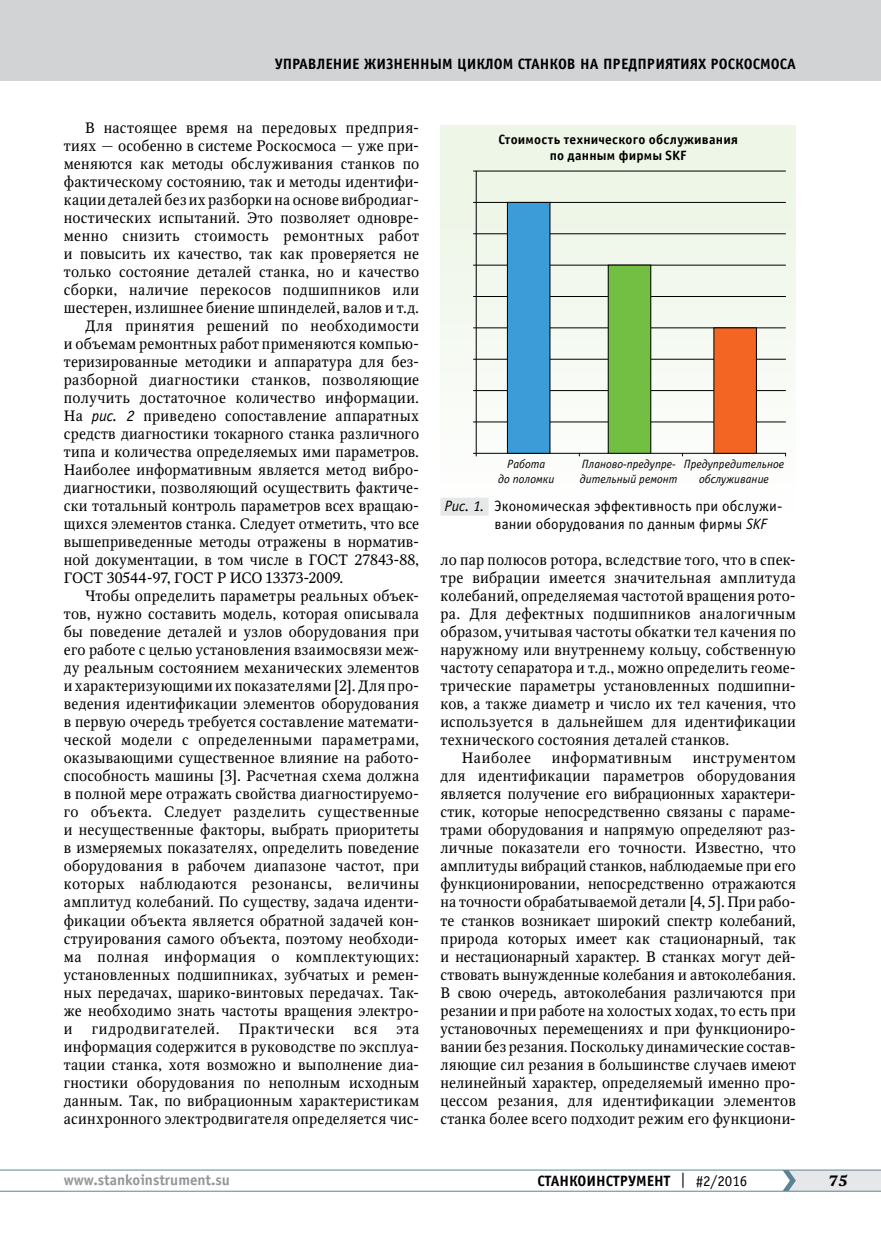
<style>
.page{position:relative;width:881px;height:1234px;background:#fff}
.page>*{position:absolute;margin:0;border:0;box-sizing:border-box;transform-origin:0 0}
.t1{font:15px/18px "Octava";letter-spacing:.02em;color:#000;text-align:justify}
.t2{font:15px "Octava";letter-spacing:.04em;color:#000}
.t3{font:700 15px "Officina Sans C";color:#000}
.t4{font:15px/18px "Officina Sans C";letter-spacing:.005em;color:#000}
.t5{font:700 15px "Officina Sans C";color:#939598}
.t6{font:15px "Octava";letter-spacing:.05em;color:#000}
.t7{font:15px "Octava";letter-spacing:.055em;color:#000}
.t8{font:700 15px "Octava";color:#000}
.t9{font:700 13.5px/15.8px "Officina Sans C";letter-spacing:.015em;color:#000;text-align:center}
.t10{font:italic 12px/14.2px "Officina Sans C";color:#000;text-align:center}
.s1{font-family:"Officina Sans C";font-style:italic;font-size:15.75px}
.s2{font-style:italic}
.s3{font-weight:400}
</style>
<div class="page">
<hr style="left:0;top:1190px;width:880px;height:1px;background:#5b8395">
<hr style="left:0;top:1169px;width:880px;height:1px;background:#5b8395">
<svg style="left:782px;top:1169px;width:98px;height:21px;background:#d9dee1"></svg>
<div style="left:0;top:0;width:880px;height:81px;background:#d1d3d4"></div>
<div style="left:440px;top:125px;width:355px;height:386px;background:linear-gradient(to bottom,#eaf4e3,#fafaf9)"></div>
<div style="left:440px;top:497px;width:48px;height:18px;background:#e6e7e8"></div>
<hr style="left:473px;top:233px;width:312px;height:1px;background:#000">
<hr style="left:473px;top:202px;width:312px;height:1px;background:#000">
<hr style="left:473px;top:171px;width:312px;height:1px;background:#000">
<hr style="left:473px;top:265px;width:312px;height:1px;background:#000">
<hr style="left:473px;top:296px;width:312px;height:1px;background:#000">
<hr style="left:473px;top:327px;width:312px;height:1px;background:#000">
<hr style="left:473px;top:359px;width:312px;height:1px;background:#000">
<hr style="left:473px;top:390px;width:312px;height:1px;background:#000">
<hr style="left:473px;top:421px;width:312px;height:1px;background:#000">
<hr style="left:473px;top:453px;width:312px;height:1px;background:#000">
<hr style="left:476px;top:171px;width:1px;height:285px;background:#000">
<div style="left:507px;top:202px;width:42px;height:251px;background:#3c9cd7"></div>
<div style="left:507px;top:202px;width:43px;height:251px;border:1px solid #000"></div>
<div style="left:608px;top:265px;width:42px;height:188px;background:#72bf44"></div>
<div style="left:607px;top:265px;width:43px;height:188px;border:1px solid #000"></div>
<div style="left:713px;top:328px;width:43px;height:125px;background:#f26522"></div>
<p class="t3" style="left:274px;top:56px;width:522px">УПРАВЛЕНИЕ ЖИЗНЕННЫМ ЦИКЛОМ СТАНКОВ НА ПРЕДПРИЯТИЯХ РОСКОСМОСА</p>
<p class="t1" style="left:85px;top:119px;width:333px">В настоящее время на передовых предприя-</p>
<p class="t1" style="left:64px;top:137px;width:357px">тиях — особенно в системе Роскосмоса — уже при-</p>
<p class="t1" style="left:64px;top:155px;width:357px">меняются как методы обслуживания станков по</p>
<p class="t1" style="left:64px;top:173px;width:357px">фактическому состоянию, так и методы идентифи-</p>
<p class="t1" style="left:64px;top:191px;width:354px">кации деталей без их разборки на основе вибродиаг-</p>
<p class="t1" style="left:64px;top:209px;width:357px">ностических испытаний. Это позволяет одновре-</p>
<p class="t2" style="left:64px;top:226px;width:357px">менно снизить стоимость ремонтных работ</p>
<p class="t1" style="left:64px;top:245px;width:356px">и повысить их качество, так как проверяется не</p>
<p class="t1" style="left:64px;top:263px;width:356px">только состояние деталей станка, но и качество</p>
<p class="t1" style="left:64px;top:281px;width:356px">сборки, наличие перекосов подшипников или</p>
<p class="t1" style="left:64px;top:299px;width:356px">шестерен, излишнее биение шпинделей, валов и т.д.</p>
<p class="t1" style="left:85px;top:317px;width:335px">Для принятия решений по необходимости</p>
<p class="t1" style="left:64px;top:335px;width:357px">и объемам ремонтных работ применяются компью-</p>
<p class="t1" style="left:64px;top:353px;width:357px">теризированные методики и аппаратура для без-</p>
<p class="t1" style="left:64px;top:371px;width:357px">разборной диагностики станков, позволяющие</p>
<p class="t1" style="left:64px;top:389px;width:356px">получить достаточное количество информации.</p>
<p class="t1" style="left:64px;top:407px;width:356px">На <span class="s1">рис. 2</span> приведено сопоставление аппаратных</p>
<p class="t1" style="left:64px;top:425px;width:356px">средств диагностики токарного станка различного</p>
<p class="t1" style="left:64px;top:443px;width:356px">типа и количества определяемых ими параметров.</p>
<p class="t1" style="left:64px;top:461px;width:357px">Наиболее информативным является метод вибро-</p>
<p class="t1" style="left:64px;top:479px;width:357px">диагностики, позволяющий осуществить фактиче-</p>
<p class="t1" style="left:64px;top:497px;width:357px">ски тотальный контроль параметров всех вращаю-</p>
<p class="t1" style="left:64px;top:515px;width:357px">щихся элементов станка. Следует отметить, что все</p>
<p class="t1" style="left:64px;top:533px;width:357px">вышеприведенные методы отражены в норматив-</p>
<p class="t1" style="left:64px;top:551px;width:356px">ной документации, в том числе в ГОСТ 27843-88,</p>
<p class="t1" style="left:64px;top:569px;width:281px">ГОСТ 30544-97, ГОСТ Р ИСО 13373-2009.</p>
<p class="t1" style="left:85px;top:587px;width:335px">Чтобы определить параметры реальных объек-</p>
<p class="t1" style="left:64px;top:605px;width:356px">тов, нужно составить модель, которая описывала</p>
<p class="t1" style="left:64px;top:623px;width:357px">бы поведение деталей и узлов оборудования при</p>
<p class="t1" style="left:64px;top:641px;width:357px">его работе с целью установления взаимосвязи меж-</p>
<p class="t1" style="left:64px;top:659px;width:356px">ду реальным состоянием механических элементов</p>
<p class="t1" style="left:64px;top:677px;width:357px">и характеризующими их показателями [2]. Для про-</p>
<p class="t1" style="left:64px;top:695px;width:357px">ведения идентификации элементов оборудования</p>
<p class="t1" style="left:64px;top:713px;width:357px">в первую очередь требуется составление математи-</p>
<p class="t1" style="left:64px;top:731px;width:357px">ческой модели с определенными параметрами,</p>
<p class="t1" style="left:64px;top:749px;width:357px">оказывающими существенное влияние на работо-</p>
<p class="t1" style="left:64px;top:767px;width:357px">способность машины [3]. Расчетная схема должна</p>
<p class="t1" style="left:64px;top:785px;width:357px">в полной мере отражать свойства диагностируемо-</p>
<p class="t2" style="left:64px;top:802px;width:357px">го объекта. Следует разделить существенные</p>
<p class="t1" style="left:64px;top:821px;width:357px">и несущественные факторы, выбрать приоритеты</p>
<p class="t1" style="left:64px;top:839px;width:356px">в измеряемых показателях, определить поведение</p>
<p class="t1" style="left:64px;top:857px;width:357px">оборудования в рабочем диапазоне частот, при</p>
<p class="t2" style="left:64px;top:874px;width:357px">которых наблюдаются резонансы, величины</p>
<p class="t1" style="left:64px;top:893px;width:357px">амплитуд колебаний. По существу, задача иденти-</p>
<p class="t1" style="left:64px;top:911px;width:357px">фикации объекта является обратной задачей кон-</p>
<p class="t1" style="left:64px;top:929px;width:357px">струирования самого объекта, поэтому необходи-</p>
<p class="t1" style="left:64px;top:947px;width:357px">ма полная информация о комплектующих:</p>
<p class="t1" style="left:64px;top:965px;width:357px">установленных подшипниках, зубчатых и ремен-</p>
<p class="t1" style="left:64px;top:983px;width:357px">ных передачах, шарико-винтовых передачах. Так-</p>
<p class="t1" style="left:64px;top:1001px;width:357px">же необходимо знать частоты вращения электро-</p>
<p class="t1" style="left:64px;top:1019px;width:10px">и</p>
<p class="t6" style="left:92px;top:1018px;width:129px">гидродвигателей.</p>
<p class="t7" style="left:239px;top:1018px;width:97px">Практически</p>
<p class="t1" style="left:353px;top:1019px;width:25px">вся</p>
<p class="t1" style="left:64px;top:1019px;width:357px;text-indent:332px">эта информация содержится в руководстве по эксплуа&shy;тации станка, хотя возможно и выполнение диа&shy;гностики оборудования по неполным исходным данным. Так, по вибрационным характеристикам асинхронного электродвигателя определяется чис-</p>
<p class="t9" style="left:498px;top:132px;width:241px">Стоимость технического обслуживания по данным фирмы SKF</p>
<p class="t10" style="left:498px;top:457px;width:58px">Работа<br>до поломки</p>
<p class="t10" style="left:579px;top:457px;width:99px;text-align:left">Планово-предупре&shy;дительный ремонт</p>
<p class="t10" style="left:683px;top:457px;width:102px">Предупредительное обслуживание</p>
<p class="t4" style="left:494px;top:497px;width:289px;text-indent:-50px"><span class="s2">Рис. 1.</span> Экономическая эффективность при обслужи&shy;вании оборудования по данным фирмы <span class="s2">SKF</span></p>
<p class="t1" style="left:440px;top:551px;width:357px">ло пар полюсов ротора, вследствие того, что в спек-</p>
<p class="t1" style="left:440px;top:569px;width:357px">тре вибрации имеется значительная амплитуда</p>
<p class="t1" style="left:440px;top:587px;width:357px">колебаний, определяемая частотой вращения рото-</p>
<p class="t1" style="left:440px;top:605px;width:357px">ра. Для дефектных подшипников аналогичным</p>
<p class="t1" style="left:440px;top:623px;width:357px">образом, учитывая частоты обкатки тел качения по</p>
<p class="t1" style="left:440px;top:641px;width:357px">наружному или внутреннему кольцу, собственную</p>
<p class="t1" style="left:440px;top:659px;width:357px">частоту сепаратора и т.д., можно определить геоме-</p>
<p class="t1" style="left:440px;top:677px;width:357px">трические параметры установленных подшипни-</p>
<p class="t1" style="left:440px;top:695px;width:357px">ков, а также диаметр и число их тел качения, что</p>
<p class="t1" style="left:440px;top:713px;width:357px">используется в дальнейшем для идентификации</p>
<p class="t1" style="left:440px;top:731px;width:290px">технического состояния деталей станков.</p>
<p class="t1" style="left:461px;top:749px;width:71px">Наиболее</p>
<p class="t1" style="left:551px;top:749px;width:121px">информативным</p>
<p class="t1" style="left:440px;top:749px;width:357px;text-indent:252px">инструментом для идентификации параметров оборудования является получение его вибрационных характери&shy;стик, которые непосредственно связаны с параме&shy;трами оборудования и напрямую определяют раз&shy;личные показатели его точности. Известно, что амплитуды вибраций станков, наблюдаемые при его функционировании, непосредственно отражаются на точности обрабатываемой детали [4, 5]. При рабо&shy;те станков возникает широкий спектр колебаний, природа которых имеет как стационарный, так и нестационарный характер. В станках могут дей&shy;ствовать вынужденные колебания и автоколебания.<br>В свою очередь, автоколебания различаются при резании и при работе на холостых ходах, то есть при установочных перемещениях и при функциониро&shy;вании без резания. Поскольку динамические состав&shy;ляющие сил резания в большинстве случаев имеют нелинейный характер, определяемый именно про&shy;цессом резания, для идентификации элементов станка более всего подходит режим его функциони-</p>
<p class="t5" style="left:64px;top:1171px;width:168px">www.stankoinstrument.su</p>
<p class="t3" style="left:537px;top:1171px;width:211px">СТАНКОИНСТРУМЕНТ <span class="s3">| #2/2016</span></p>
<p class="t8" style="left:828px;top:1170px;width:20px">75</p>
</div>
